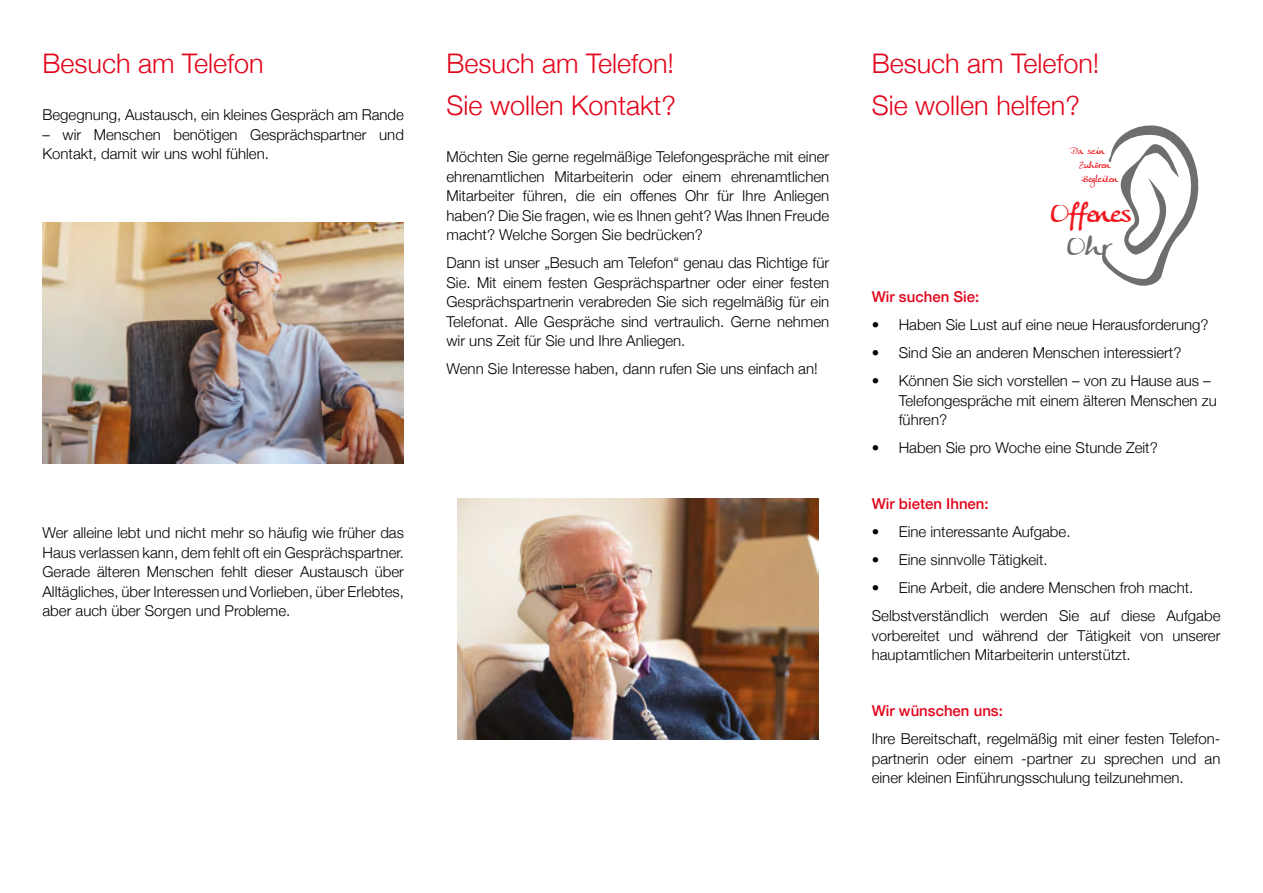
<style>
.page{position:relative;width:1263px;height:893px;background:#fff}
.page>*{position:absolute;margin:0;border:0;box-sizing:border-box;transform-origin:0 0}
.t1{font:300 27px/41.7px "Helvetica Neue";color:#e3051b}
.t2{font:26.7px "Anke Calligraphic FG";color:#f0171f}
.t3{font:26.7px "Anke Calligraphic FG";color:#6e6e6e}
.t4{font:300 15px/19.5px "Helvetica Neue";color:#000}
.t5{font:500 15px "Helvetica Neue";color:#e3051b}
.t6{font:9.45px/13.6px "Anke Calligraphic FG";color:#f0171f}
</style>
<div class="page">
<img style="left:43px;top:223px;width:361px;height:241px">
<img style="left:457px;top:498px;width:362px;height:241px">
<svg style="left:1102px;top:125px;width:97px;height:161px"></svg>
<h1 class="t1" style="left:43px;top:40px;width:223px">Besuch am Telefon</h1>
<p class="t4" style="left:43px;top:104px;width:363px">Begegnung, Austausch, ein kleines Gespräch am Rande</p>
<p class="t4" style="left:43px;top:124px;width:363px">– wir Menschen benötigen Gesprächspartner und<br>Kontakt, damit wir uns wohl fühlen.</p>
<h1 class="t1" style="left:446px;top:40px;width:231px">Besuch am Telefon!<br>Sie wollen Kontakt?</h1>
<p class="t4" style="left:446px;top:146px;width:384px;text-align:justify">Möchten Sie gerne regelmäßige Telefongespräche mit einer ehrenamtlichen Mitarbeiterin oder einem ehrenamtlichen Mitarbeiter führen, die ein offenes Ohr für Ihre Anliegen haben? Die Sie fragen, wie es Ihnen geht? Was Ihnen Freude macht? Welche Sorgen Sie bedrücken?</p>
<p class="t4" style="left:446px;top:252px;width:384px;text-align:justify">Dann ist unser „Besuch am Telefon“ genau das Richtige für Sie. Mit einem festen Gesprächspartner oder einer festen Gesprächspartnerin verabreden Sie sich regelmäßig für ein Telefonat. Alle Gespräche sind vertraulich. Gerne nehmen wir uns Zeit für Sie und Ihre Anliegen.</p>
<p class="t4" style="left:446px;top:358px;width:373px">Wenn Sie Interesse haben, dann rufen Sie uns einfach an!</p>
<p class="t4" style="left:43px;top:522px;width:363px;text-align:justify">Wer alleine lebt und nicht mehr so häufig wie früher das Haus verlassen kann, dem fehlt oft ein Gesprächspartner.<br>Gerade älteren Menschen fehlt dieser Austausch über Alltägliches, über Interessen und Vorlieben, über Erlebtes, aber auch über Sorgen und Probleme.</p>
<h1 class="t1" style="left:872px;top:40px;width:229px">Besuch am Telefon!<br>Sie wollen helfen?</h1>
<p class="t6" style="left:1079px;top:144px;width:40px;text-indent:-9px">Da sein<br>Zuhören<br>Begleiten</p>
<h2 class="t2" style="left:1051px;top:197px;width:82px">Offenes</h2>
<h2 class="t3" style="left:1067px;top:230px;width:44px">Ohr</h2>
<p class="t5" style="left:872px;top:285px;width:109px">Wir suchen Sie:</p>
<p class="t4" style="left:872px;top:314px;width:338px">• Haben Sie Lust auf eine neue Herausforderung?</p>
<p class="t4" style="left:872px;top:342px;width:311px">• Sind Sie an anderen Menschen interessiert?</p>
<p class="t4" style="left:899px;top:370px;width:319px;text-indent:-27px">• Können Sie sich vorstellen – von zu Hause aus –<br>Telefongespräche mit einem älteren Menschen zu führen?</p>
<p class="t4" style="left:872px;top:437px;width:287px">• Haben Sie pro Woche eine Stunde Zeit?</p>
<p class="t5" style="left:872px;top:492px;width:118px">Wir bieten Ihnen:</p>
<p class="t4" style="left:872px;top:521px;width:200px">• Eine interessante Aufgabe.</p>
<p class="t4" style="left:872px;top:549px;width:177px">• Eine sinnvolle Tätigkeit.</p>
<p class="t4" style="left:872px;top:573px;width:350px;line-height:28px">• Eine Arbeit, die andere Menschen froh macht.<br>Selbstverständlich werden Sie auf diese Aufgabe</p>
<p class="t4" style="left:872px;top:625px;width:350px">vorbereitet und während der Tätigkeit von unserer hauptamtlichen Mitarbeiterin unterstützt.</p>
<p class="t5" style="left:872px;top:699px;width:133px">Wir wünschen uns:</p>
<p class="t4" style="left:872px;top:728px;width:350px;text-align:justify">Ihre Bereitschaft, regelmäßig mit einer festen Telefon&shy;partnerin oder einem -partner zu sprechen und an einer kleinen Einführungsschulung teilzunehmen.</p>
</div>
